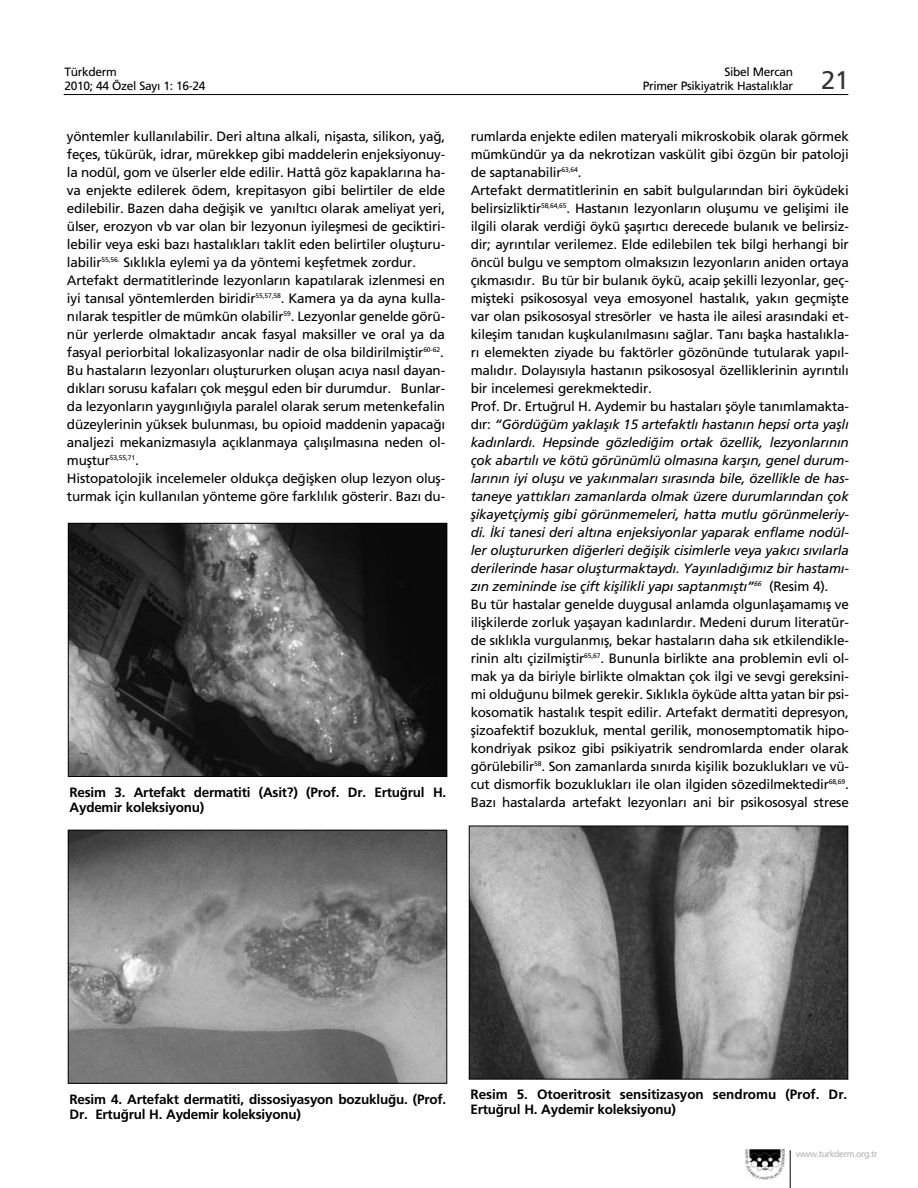
<style>
.page{position:relative;width:918px;height:1188px;background:#fff}
.page>*{position:absolute;margin:0;border:0;box-sizing:border-box;transform-origin:0 0}
.t1{font:25.5px "Frutiger";color:#333}
.t2{font:13.5px/18px "Frutiger";letter-spacing:-.015em;color:#000}
.t3{font:700 13.5px/15px "Frutiger";letter-spacing:-.015em;color:#000}
.t4{font:12px/13.5px "Frutiger";letter-spacing:-.03em;color:#000;text-align:right}
.t5{font:9px "Frutiger";letter-spacing:-.055em;color:#b3b3b3}
.s1{font-style:italic}
</style>
<div class="page">
<img style="left:746px;top:1149px;width:38px;height:30px">
<hr style="left:790px;top:1150px;width:1px;height:38px;background:#000">
<hr style="left:64px;top:94px;width:784px;height:1px;background:#000">
<img style="left:70px;top:525px;width:375px;height:250px">
<div style="left:68px;top:523px;width:379px;height:254px;border:1px solid #000"></div>
<img style="left:70px;top:832px;width:375px;height:250px">
<div style="left:68px;top:830px;width:379px;height:254px;border:1px solid #000"></div>
<img style="left:471px;top:828px;width:375px;height:249px">
<div style="left:469px;top:826px;width:379px;height:253px;border:1px solid #000"></div>
<p class="t4" style="left:64px;top:66px;width:143px;text-align:left">Türkderm<br>2010; 44 Özel Say› 1: 16-24</p>
<h1 class="t1" style="left:821px;top:70px;width:29px">21</h1>
<p class="t4" style="left:643px;top:66px;width:152px">Sibel Mercan<br>Primer Psikiyatrik Hastal›klar</p>
<p class="t2" style="left:67px;top:129px;width:380px">yöntemler kullan›labilir. Deri alt›na alkali, niflasta, silikon, ya¤, feçes, tükürük, idrar, mürekkep gibi maddelerin enjeksiyonuy&shy;la nodül, gom ve ülserler elde edilir. Hattâ göz kapaklar›na ha&shy;va enjekte edilerek ödem, krepitasyon gibi belirtiler de elde edilebilir. Bazen daha de¤iflik ve yan›lt›c› olarak ameliyat yeri, ülser, erozyon vb var olan bir lezyonun iyileflmesi de geciktiri&shy;lebilir veya eski baz› hastal›klar› taklit eden belirtiler oluflturu&shy;labilir<sup>55,56.</sup> S›kl›kla eylemi ya da yöntemi keflfetmek zordur.<br>Artefakt dermatitlerinde lezyonlar›n kapat›larak izlenmesi en iyi tan›sal yöntemlerden biridir<sup>55,57,58</sup>. Kamera ya da ayna kulla&shy;n›larak tespitler de mümkün olabilir<sup>59</sup>. Lezyonlar genelde görü&shy;nür yerlerde olmaktad›r ancak fasyal maksiller ve oral ya da fasyal periorbital lokalizasyonlar nadir de olsa bildirilmifltir<sup>60-62</sup>.<br>Bu hastalar›n lezyonlar› olufltururken oluflan ac›ya nas›l dayan&shy;d›klar› sorusu kafalar› çok meflgul eden bir durumdur. Bunlar&shy;da lezyonlar›n yayg›nl›¤›yla paralel olarak serum metenkefalin düzeylerinin yüksek bulunmas›, bu opioid maddenin yapaca¤› analjezi mekanizmas›yla aç›klanmaya çal›fl›lmas›na neden ol&shy;mufltur<sup>53,55,71</sup>.<br>Histopatolojik incelemeler oldukça de¤iflken olup lezyon olufl&shy;turmak için kullan›lan yönteme göre farkl›l›k gösterir. Baz› du-</p>
<p class="t2" style="left:471px;top:129px;width:380px">rumlarda enjekte edilen materyali mikroskobik olarak görmek mümkündür ya da nekrotizan vaskülit gibi özgün bir patoloji de saptanabilir<sup>63,64</sup>.<br>Artefakt dermatitlerinin en sabit bulgular›ndan biri öyküdeki belirsizliktir<sup>58,64,65</sup>. Hastan›n lezyonlar›n oluflumu ve geliflimi ile ilgili olarak verdi¤i öykü flafl›rt›c› derecede bulan›k ve belirsiz&shy;dir; ayr›nt›lar verilemez. Elde edilebilen tek bilgi herhangi bir öncül bulgu ve semptom olmaks›z›n lezyonlar›n aniden ortaya ç›kmas›d›r. Bu tür bir bulan›k öykü, acaip flekilli lezyonlar, geç&shy;miflteki psikososyal veya emosyonel hastal›k, yak›n geçmiflte var olan psikososyal stresörler ve hasta ile ailesi aras›ndaki et&shy;kileflim tan›dan kuflkulan›lmas›n› sa¤lar. Tan› baflka hastal›kla&shy;r› elemekten ziyade bu faktörler gözönünde tutularak yap›l&shy;mal›d›r. Dolay›s›yla hastan›n psikososyal özelliklerinin ayr›nt›l› bir incelemesi gerekmektedir.<br>Prof. Dr. Ertu¤rul H. Aydemir bu hastalar› flöyle tan›mlamakta&shy;d›r: <span class="s1">“Gördü¤üm yaklafl›k 15 artefaktl› hastan›n hepsi orta yafll› kad›nlard›. Hepsinde gözledi¤im ortak özellik, lezyonlar›n›n çok abart›l› ve kötü görünümlü olmas›na karfl›n, genel durum&shy;lar›n›n iyi oluflu ve yak›nmalar› s›ras›nda bile, özellikle de has&shy;taneye yatt›klar› zamanlarda olmak üzere durumlar›ndan çok flikayetçiymifl gibi görünmemeleri, hatta mutlu görünmeleriy&shy;di. ‹ki tanesi deri alt›na enjeksiyonlar yaparak enflame nodül&shy;ler olufltururken di¤erleri de¤iflik cisimlerle veya yak›c› s›v›larla derilerinde hasar oluflturmaktayd›. Yay›nlad›¤›m›z bir hastam›- z›n zemininde ise çift kiflilikli yap› saptanm›flt›”</span><sup>66</sup> (Resim 4).<br>Bu tür hastalar genelde duygusal anlamda olgunlaflamam›fl ve iliflkilerde zorluk yaflayan kad›nlard›r. Medeni durum literatür&shy;de s›kl›kla vurgulanm›fl, bekar hastalar›n daha s›k etkilendikle&shy;rinin alt› çizilmifltir<sup>65,67</sup>. Bununla birlikte ana problemin evli ol&shy;mak ya da biriyle birlikte olmaktan çok ilgi ve sevgi gereksini&shy;mi oldu¤unu bilmek gerekir. S›kl›kla öyküde altta yatan bir psi&shy;kosomatik hastal›k tespit edilir. Artefakt dermatiti depresyon, flizoafektif bozukluk, mental gerilik, monosemptomatik hipo&shy;kondriyak psikoz gibi psikiyatrik sendromlarda ender olarak görülebilir<sup>58</sup>. Son zamanlarda s›n›rda kiflilik bozukluklar› ve vü&shy;cut dismorfik bozukluklar› ile olan ilgiden sözedilmektedir<sup>68,69</sup>.<br>Baz› hastalarda artefakt lezyonlar› ani bir psikososyal strese</p>
<p class="t3" style="left:70px;top:786px;width:378px">Resim 3. Artefakt dermatiti (Asit?) (Prof. Dr. Ertu¤rul H.<br>Aydemir koleksiyonu)</p>
<p class="t3" style="left:69px;top:1093px;width:378px">Resim 4. Artefakt dermatiti, dissosiyasyon bozuklu¤u. (Prof.<br>Dr. Ertu¤rul H. Aydemir koleksiyonu)</p>
<p class="t3" style="left:471px;top:1088px;width:378px">Resim 5. Otoeritrosit sensitizasyon sendromu (Prof. Dr.<br>Ertu¤rul H. Aydemir koleksiyonu)</p>
<p class="t5" style="left:796px;top:1151px;width:83px">www.turkderm.org.tr</p>
</div>
